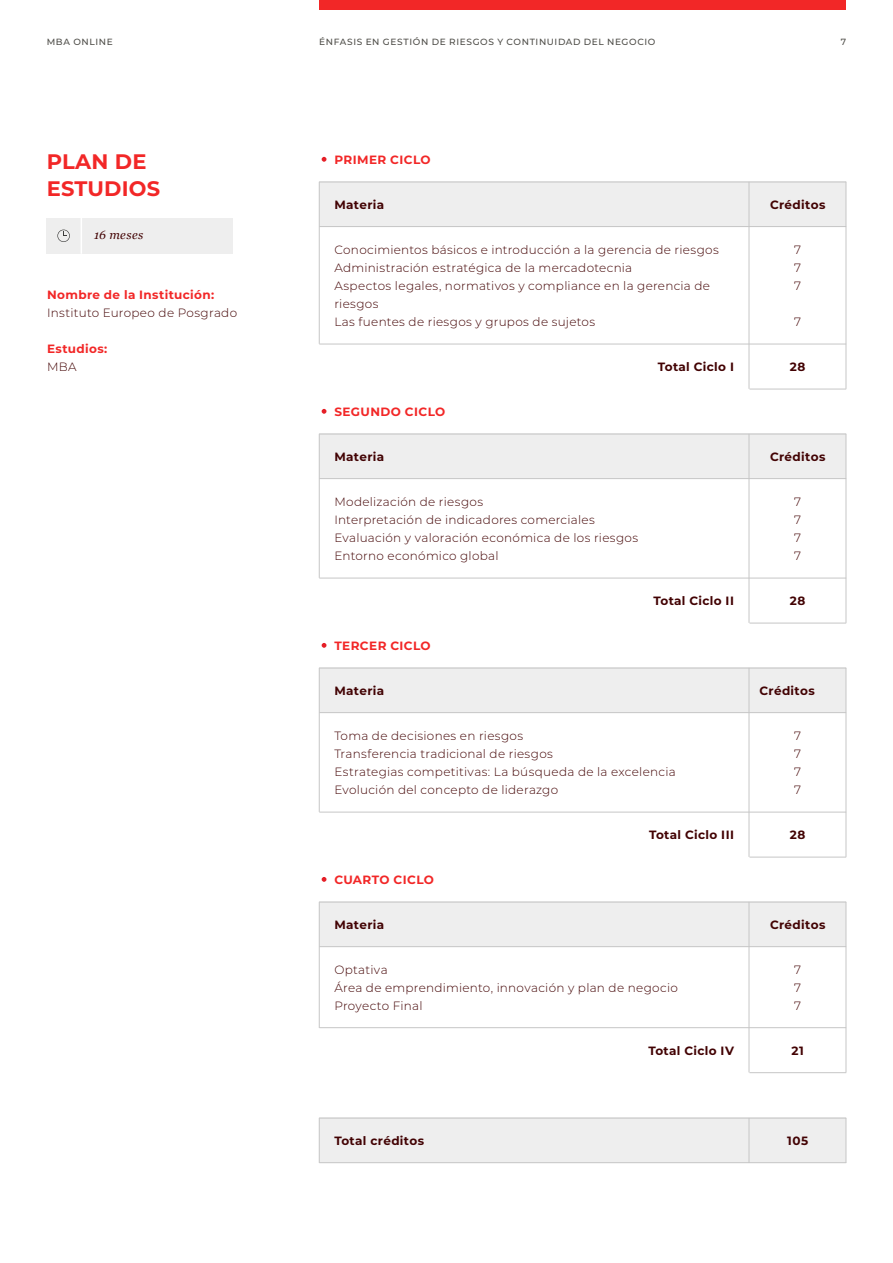
<style>
.page{position:relative;width:893px;height:1263px;background:#fff}
.page>*{position:absolute;margin:0;border:0;box-sizing:border-box;transform-origin:0 0}
.t1{font:700 21px/27px "Montserrat";letter-spacing:.01em;color:#f22727}
.t2{font:300 12px/18px "Montserrat";letter-spacing:.025em;color:#420203}
.t3{font:700 12px "Montserrat";letter-spacing:.025em;color:#420203}
.t4{font:700 12px "Montserrat";letter-spacing:.03em;color:#f22727}
.t5{font:italic 12px "Georgia";letter-spacing:.035em;color:#420203}
.t6{font:500 9px "Montserrat";letter-spacing:.07em;color:#4e4d48}
</style>
<div class="page">
<div style="left:319px;top:0;width:527px;height:10px;background:#f22727"></div>
<div style="left:319px;top:182px;width:527px;height:45px;background:#eee"></div>
<div style="left:319px;top:434px;width:527px;height:45px;background:#eee"></div>
<div style="left:319px;top:668px;width:527px;height:45px;background:#eee"></div>
<div style="left:319px;top:902px;width:527px;height:45px;background:#eee"></div>
<div style="left:319px;top:1118px;width:527px;height:45px;background:#eee"></div>
<div style="left:47px;top:218px;width:186px;height:36px;background:#eee"></div>
<svg style="left:57px;top:230px;width:13px;height:12px"></svg>
<hr style="left:81px;top:218px;width:1px;height:36px;background:#fff">
<hr style="left:319px;top:182px;width:527px;height:1px;background:#c6c6c6">
<hr style="left:319px;top:434px;width:527px;height:1px;background:#c6c6c6">
<hr style="left:319px;top:668px;width:527px;height:1px;background:#c6c6c6">
<hr style="left:319px;top:902px;width:527px;height:1px;background:#c6c6c6">
<hr style="left:319px;top:1118px;width:527px;height:1px;background:#c6c6c6">
<hr style="left:319px;top:226px;width:527px;height:1px;background:#c6c6c6">
<hr style="left:319px;top:478px;width:527px;height:1px;background:#c6c6c6">
<hr style="left:319px;top:712px;width:527px;height:1px;background:#c6c6c6">
<hr style="left:319px;top:946px;width:527px;height:1px;background:#c6c6c6">
<hr style="left:319px;top:1162px;width:527px;height:1px;background:#c6c6c6">
<hr style="left:319px;top:344px;width:527px;height:1px;background:#c6c6c6">
<hr style="left:319px;top:578px;width:527px;height:1px;background:#c6c6c6">
<hr style="left:319px;top:812px;width:527px;height:1px;background:#c6c6c6">
<hr style="left:319px;top:1027px;width:527px;height:1px;background:#c6c6c6">
<hr style="left:749px;top:389px;width:97px;height:1px;background:#c6c6c6">
<hr style="left:749px;top:623px;width:97px;height:1px;background:#c6c6c6">
<hr style="left:749px;top:857px;width:97px;height:1px;background:#c6c6c6">
<hr style="left:749px;top:1072px;width:97px;height:1px;background:#c6c6c6">
<svg style="left:322px;top:157px;width:4px;height:5px"></svg>
<svg style="left:322px;top:409px;width:4px;height:5px"></svg>
<svg style="left:322px;top:643px;width:4px;height:5px"></svg>
<svg style="left:322px;top:877px;width:4px;height:5px"></svg>
<hr style="left:749px;top:182px;width:1px;height:207px;background:#c6c6c6">
<hr style="left:749px;top:434px;width:1px;height:189px;background:#c6c6c6">
<hr style="left:749px;top:668px;width:1px;height:189px;background:#c6c6c6">
<hr style="left:749px;top:902px;width:1px;height:170px;background:#c6c6c6">
<hr style="left:749px;top:1118px;width:1px;height:45px;background:#c6c6c6">
<hr style="left:846px;top:182px;width:1px;height:207px;background:#c6c6c6">
<hr style="left:846px;top:434px;width:1px;height:189px;background:#c6c6c6">
<hr style="left:846px;top:668px;width:1px;height:189px;background:#c6c6c6">
<hr style="left:846px;top:902px;width:1px;height:170px;background:#c6c6c6">
<hr style="left:846px;top:1118px;width:1px;height:45px;background:#c6c6c6">
<hr style="left:319px;top:182px;width:1px;height:162px;background:#c6c6c6">
<hr style="left:319px;top:434px;width:1px;height:144px;background:#c6c6c6">
<hr style="left:319px;top:668px;width:1px;height:144px;background:#c6c6c6">
<hr style="left:319px;top:902px;width:1px;height:126px;background:#c6c6c6">
<hr style="left:319px;top:1118px;width:1px;height:45px;background:#c6c6c6">
<p class="t6" style="left:47px;top:36px;width:67px">MBA ONLINE</p>
<p class="t6" style="left:319px;top:36px;width:338px">ÉNFASIS EN GESTIÓN DE RIESGOS Y CONTINUIDAD DEL NEGOCIO</p>
<p class="t6" style="left:841px;top:36px;width:7px">7</p>
<h1 class="t1" style="left:47px;top:147px;width:115px">PLAN DE<br>ESTUDIOS</h1>
<p class="t5" style="left:94px;top:226px;width:51px">16 meses</p>
<p class="t4" style="left:47px;top:286px;width:169px">Nombre de la Institución:</p>
<p class="t2" style="left:47px;top:303px;width:192px">Instituto Europeo de Posgrado</p>
<p class="t4" style="left:47px;top:340px;width:62px">Estudios:</p>
<p class="t2" style="left:47px;top:357px;width:31px">MBA</p>
<p class="t4" style="left:334px;top:151px;width:98px">PRIMER CICLO</p>
<p class="t3" style="left:334px;top:196px;width:51px">Materia</p>
<p class="t3" style="left:770px;top:196px;width:57px">Créditos</p>
<p class="t2" style="left:334px;top:240px;width:386px">Conocimientos básicos e introducción a la gerencia de riesgos Administración estratégica de la mercadotecnia<br>Aspectos legales, normativos y compliance en la gerencia de riesgos<br>Las fuentes de riesgos y grupos de sujetos</p>
<p class="t2" style="left:794px;top:240px;width:8px;text-align:justify">7<br>7<br>7</p>
<p class="t2" style="left:794px;top:312px;width:8px">7</p>
<p class="t3" style="left:658px;top:358px;width:78px">Total Ciclo I</p>
<p class="t3" style="left:790px;top:358px;width:17px">28</p>
<p class="t4" style="left:334px;top:403px;width:112px">SEGUNDO CICLO</p>
<p class="t3" style="left:334px;top:448px;width:51px">Materia</p>
<p class="t3" style="left:770px;top:448px;width:57px">Créditos</p>
<p class="t2" style="left:334px;top:492px;width:305px">Modelización de riesgos<br>Interpretación de indicadores comerciales Evaluación y valoración económica de los riesgos Entorno económico global</p>
<p class="t2" style="left:794px;top:492px;width:8px;text-align:justify">7<br>7<br>7<br>7</p>
<p class="t3" style="left:653px;top:592px;width:82px">Total Ciclo II</p>
<p class="t3" style="left:790px;top:592px;width:17px">28</p>
<p class="t4" style="left:334px;top:637px;width:98px">TERCER CICLO</p>
<p class="t3" style="left:334px;top:682px;width:51px">Materia</p>
<p class="t3" style="left:759px;top:682px;width:57px">Créditos</p>
<p class="t2" style="left:334px;top:726px;width:343px">Toma de decisiones en riesgos<br>Transferencia tradicional de riesgos<br>Estrategias competitivas: La búsqueda de la excelencia Evolución del concepto de liderazgo</p>
<p class="t2" style="left:794px;top:726px;width:8px;text-align:justify">7<br>7<br>7<br>7</p>
<p class="t3" style="left:649px;top:826px;width:86px">Total Ciclo III</p>
<p class="t3" style="left:790px;top:826px;width:17px">28</p>
<p class="t4" style="left:334px;top:871px;width:101px">CUARTO CICLO</p>
<p class="t3" style="left:334px;top:916px;width:51px">Materia</p>
<p class="t3" style="left:770px;top:916px;width:57px">Créditos</p>
<p class="t2" style="left:334px;top:960px;width:345px">Optativa<br>Área de emprendimiento, innovación y plan de negocio<br>Proyecto Final</p>
<p class="t2" style="left:794px;top:960px;width:8px;text-align:justify">7<br>7<br>7</p>
<p class="t3" style="left:648px;top:1042px;width:87px">Total Ciclo IV</p>
<p class="t3" style="left:792px;top:1042px;width:14px">21</p>
<p class="t3" style="left:334px;top:1132px;width:91px">Total créditos</p>
<p class="t3" style="left:787px;top:1132px;width:23px">105</p>
</div>
